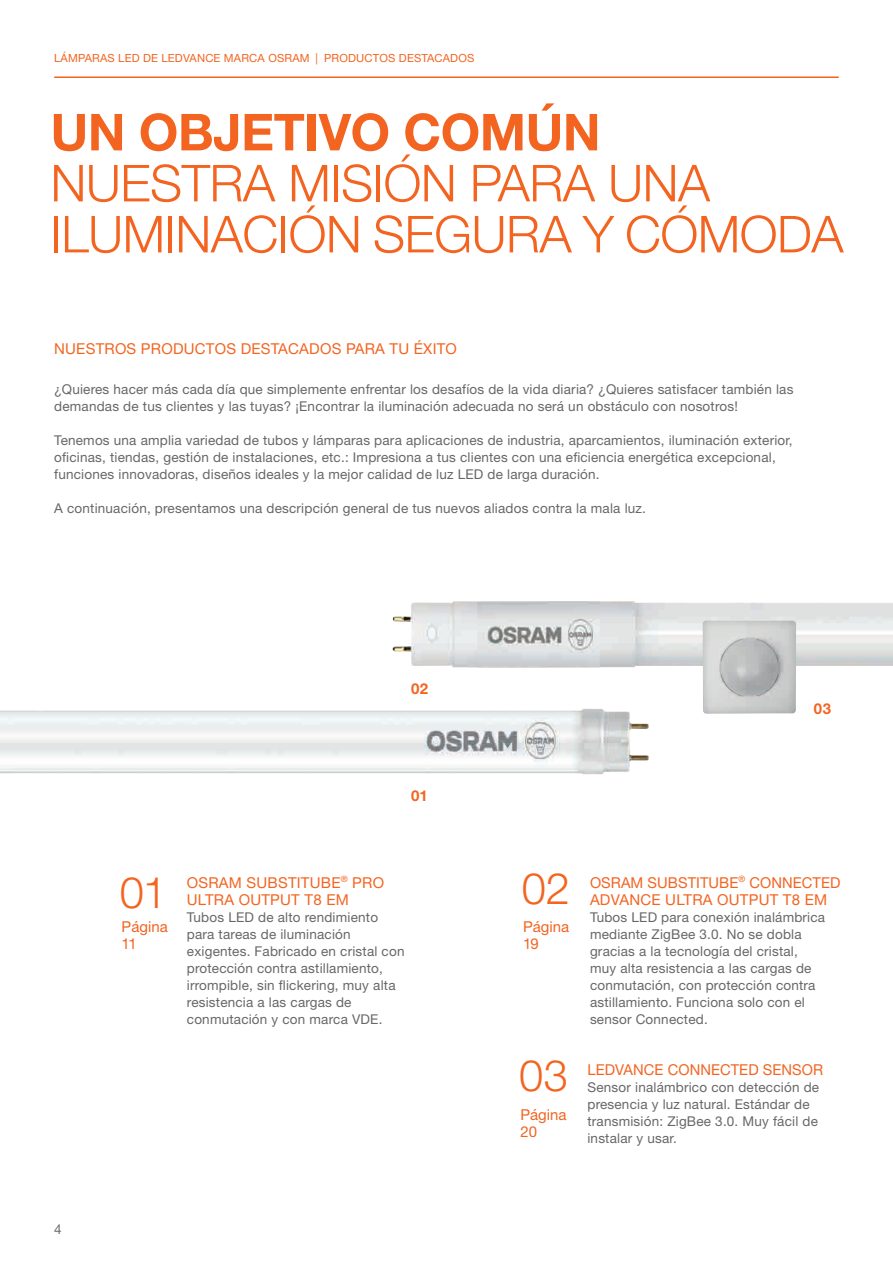
<style>
.page{position:relative;width:893px;height:1263px;background:#fff}
.page>*{position:absolute;margin:0;border:0;box-sizing:border-box;transform-origin:0 0}
.t1{font:300 51px/51px "Helvetica Neue LT Pro";letter-spacing:-.01em;color:#f36421}
.t2{font:700 51px "Helvetica Neue LT Pro";letter-spacing:-.01em;color:#f36421}
.t3{font:300 43.5px "Helvetica Neue LT Pro";color:#f36421}
.t4{font:15px/17px "Helvetica Neue LT Pro";letter-spacing:.015em;color:#f36421}
.t5{font:700 15px "Helvetica Neue LT Pro";color:#f36421}
.t6{font:13.5px/17px "Helvetica Neue LT Pro";letter-spacing:.015em;color:#67676a}
.t7{font:11.25px "Helvetica Neue LT Pro";letter-spacing:.015em;color:#f36421}
</style>
<div class="page">
<img style="left:392px;top:601px;width:501px;height:66px">
<img style="left:477px;top:601px;width:123px;height:66px">
<img style="left:0;top:708px;width:649px;height:66px">
<div style="left:702px;top:620px;width:95px;height:94px;background:#231f20;opacity:.25"></div>
<hr style="left:54px;top:76px;width:785px;height:2px;background:#f36421">
<p class="t7" style="left:54px;top:52px;width:422px">LÁMPARAS LED DE LEDVANCE MARCA OSRAM | PRODUCTOS DESTACADOS</p>
<h1 class="t2" style="left:50px;top:100px;width:552px">UN OBJETIVO COMÚN</h1>
<h1 class="t1" style="left:50px;top:157px;width:794px">NUESTRA MISIÓN PARA UNA<br>ILUMINACIÓN SEGURA Y CÓMODA</h1>
<p class="t4" style="left:54px;top:340px;width:404px">NUESTROS PRODUCTOS DESTACADOS PARA TU ÉXITO</p>
<p class="t6" style="left:54px;top:380px;width:741px">¿Quieres hacer más cada día que simplemente enfrentar los desafíos de la vida diaria? ¿Quieres satisfacer también las demandas de tus clientes y las tuyas? ¡Encontrar la iluminación adecuada no será un obstáculo con nosotros!</p>
<p class="t6" style="left:54px;top:431px;width:740px">Tenemos una amplia variedad de tubos y lámparas para aplicaciones de industria, aparcamientos, iluminación exterior, oficinas, tiendas, gestión de instalaciones, etc.: Impresiona a tus clientes con una eficiencia energética excepcional, funciones innovadoras, diseños ideales y la mejor calidad de luz LED de larga duración.</p>
<p class="t6" style="left:54px;top:499px;width:593px">A continuación, presentamos una descripción general de tus nuevos aliados contra la mala luz.</p>
<p class="t5" style="left:411px;top:679px;width:19px">02</p>
<p class="t5" style="left:411px;top:786px;width:18px">01</p>
<h2 class="t3" style="left:120px;top:866px;width:48px">01</h2>
<p class="t4" style="left:122px;top:918px;width:48px">Página<br>11</p>
<p class="t4" style="left:187px;top:874px;width:199px">OSRAM SUBSTITUBE<sup>®</sup> PRO<br>ULTRA OUTPUT T8 EM</p>
<p class="t6" style="left:187px;top:908px;width:219px">Tubos LED de alto rendimiento para tareas de iluminación exigentes. Fabricado en cristal con protección contra astillamiento, irrompible, sin flickering, muy alta resistencia a las cargas de conmutación y con marca VDE.</p>
<p class="t6" style="left:54px;top:1221px;width:9px">4</p>
<p class="t5" style="left:814px;top:699px;width:19px">03</p>
<h2 class="t3" style="left:522px;top:862px;width:50px">02</h2>
<p class="t4" style="left:523px;top:918px;width:48px">Página<br>19</p>
<h2 class="t3" style="left:519px;top:1049px;width:50px">03</h2>
<p class="t4" style="left:520px;top:1105px;width:48px">Página<br>20</p>
<p class="t4" style="left:590px;top:874px;width:252px">OSRAM SUBSTITUBE<sup>®</sup> CONNECTED<br>ADVANCE ULTRA OUTPUT T8 EM</p>
<p class="t6" style="left:590px;top:908px;width:237px">Tubos LED para conexión inalámbrica mediante ZigBee 3.0. No se dobla gracias a la tecnología del cristal, muy alta resistencia a las cargas de conmutación, con protección contra astillamiento. Funciona solo con el sensor Connected.</p>
<p class="t4" style="left:587px;top:1061px;width:237px">LEDVANCE CONNECTED SENSOR</p>
<p class="t6" style="left:587px;top:1078px;width:233px">Sensor inalámbrico con detección de presencia y luz natural. Estándar de transmisión: ZigBee 3.0. Muy fácil de instalar y usar.</p>
</div>
